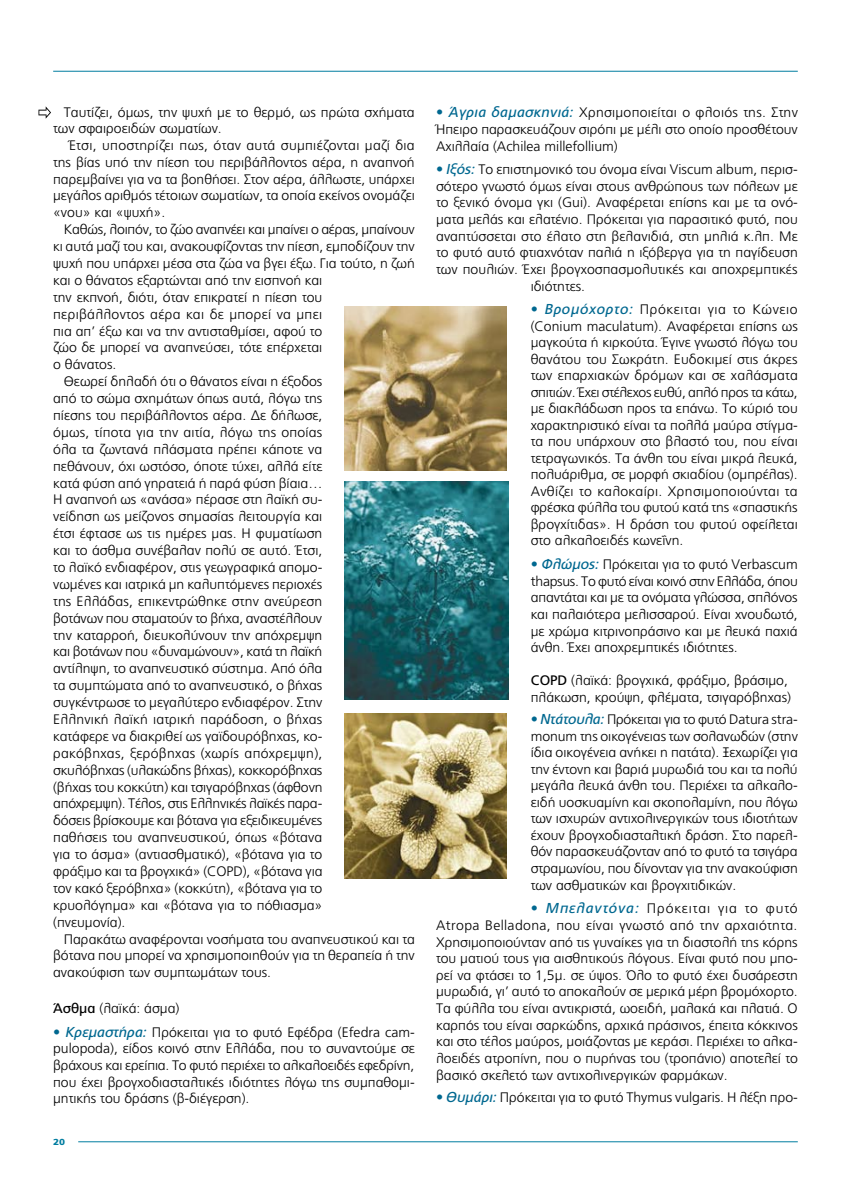
<style>
.page{position:relative;width:851px;height:1188px;background:#fff}
.page>*{position:absolute;margin:0;border:0;box-sizing:border-box;transform-origin:0 0}
.t1{font:300 13.75px/16.5px "PF Catalog";color:#000;text-align:justify}
.t2{font:300 13.75px "PF Catalog";letter-spacing:.02em;color:#000}
.t3{font:900 8.75px "PF Catalog";color:#007da0;scale:1.15 1}
.s1{font-weight:400}
.s2{font-weight:400;font-style:italic;font-size:14.38px;color:#006890}
</style>
<div class="page">
<hr style="left:53px;top:71px;width:744px;height:1px;background:#007da0">
<hr style="left:78px;top:1141px;width:719px;height:1px;background:#007da0">
<img style="left:344px;top:306px;width:163px;height:164px">
<img style="left:344px;top:481px;width:164px;height:218px">
<img style="left:344px;top:713px;width:163px;height:164px">
<svg style="left:38px;top:106px;width:13px;height:13px"></svg>
<p class="t1" style="left:53px;top:104px;width:363px;text-indent:11px">Ταυτίζει, όμως, την ψυχή με το θερμό, ως πρώτα σχήματα των σφαιροειδών σωματίων.</p>
<p class="t1" style="left:53px;top:137px;width:363px;text-indent:16px">Έτσι, υποστηρίζει πως, όταν αυτά συμπιέζονται μαζί δια της βίας υπό την πίεση του περιβάλλοντος αέρα, η αναπνοή παρεμβαίνει για να τα βοηθήσει. Στον αέρα, άλλωστε, υπάρχει μεγάλος αριθμός τέτοιων σωματίων, τα οποία εκείνος ονομάζει «νου» και «ψυχή».</p>
<p class="t1" style="left:64px;top:221px;width:352px">Καθώς, λοιπόν, το ζώο αναπνέει και μπαίνει ο αέρας, μπαίνουν</p>
<p class="t1" style="left:53px;top:238px;width:363px">κι αυτά μαζί του και, ανακουφίζοντας την πίεση, εμποδίζουν την</p>
<p class="t1" style="left:53px;top:255px;width:363px">ψυχή που υπάρχει μέσα στα ζώα να βγει έξω. Για τούτο, η ζωή</p>
<p class="t1" style="left:53px;top:272px;width:271px">και ο θάνατος εξαρτώνται από την εισπνοή και</p>
<p class="t1" style="left:53px;top:289px;width:271px">την εκπνοή, διότι, όταν επικρατεί η πίεση του</p>
<p class="t2" style="left:53px;top:306px;width:270px">περιβάλλοντος αέρα και δε μπορεί να μπει</p>
<p class="t1" style="left:53px;top:323px;width:271px">πια απ’ έξω και να την αντισταθμίσει, αφού το</p>
<p class="t1" style="left:53px;top:339px;width:271px">ζώο δε μπορεί να αναπνεύσει, τότε επέρχεται</p>
<p class="t1" style="left:53px;top:356px;width:65px">ο θάνατος.</p>
<p class="t1" style="left:64px;top:373px;width:260px">Θεωρεί δηλαδή ότι ο θάνατος είναι η έξοδος</p>
<p class="t1" style="left:53px;top:390px;width:271px">από το σώμα σχημάτων όπως αυτά, λόγω της</p>
<p class="t1" style="left:53px;top:407px;width:271px">πίεσης του περιβάλλοντος αέρα. Δε δήλωσε,</p>
<p class="t1" style="left:53px;top:424px;width:270px">όμως, τίποτα για την αιτία, λόγω της οποίας</p>
<p class="t1" style="left:53px;top:441px;width:270px">όλα τα ζωντανά πλάσματα πρέπει κάποτε να</p>
<p class="t1" style="left:53px;top:458px;width:271px">πεθάνουν, όχι ωστόσο, όποτε τύχει, αλλά είτε</p>
<p class="t1" style="left:53px;top:474px;width:271px">κατά φύση από γηρατειά ή παρά φύση βίαια…</p>
<p class="t1" style="left:53px;top:491px;width:271px">Η αναπνοή ως «ανάσα» πέρασε στη λαϊκή συ-</p>
<p class="t1" style="left:53px;top:508px;width:271px">νείδηση ως μείζονος σημασίας λειτουργία και</p>
<p class="t1" style="left:53px;top:525px;width:270px">έτσι έφτασε ως τις ημέρες μας. Η φυματίωση</p>
<p class="t1" style="left:53px;top:542px;width:271px">και το άσθμα συνέβαλαν πολύ σε αυτό. Έτσι,</p>
<p class="t1" style="left:53px;top:559px;width:271px">το λαϊκό ενδιαφέρον, στις γεωγραφικά απομο-</p>
<p class="t1" style="left:53px;top:576px;width:271px">νωμένες και ιατρικά μη καλυπτόμενες περιοχές</p>
<p class="t1" style="left:53px;top:593px;width:270px">της Ελλάδας, επικεντρώθηκε στην ανεύρεση</p>
<p class="t1" style="left:53px;top:609px;width:270px">βοτάνων που σταματούν το βήχα, αναστέλλουν</p>
<p class="t1" style="left:53px;top:626px;width:270px">την καταρροή, διευκολύνουν την απόχρεμψη</p>
<p class="t1" style="left:53px;top:643px;width:271px">και βοτάνων που «δυναμώνουν», κατά τη λαϊκή</p>
<p class="t1" style="left:53px;top:660px;width:271px">αντίληψη, το αναπνευστικό σύστημα. Από όλα</p>
<p class="t1" style="left:53px;top:677px;width:271px">τα συμπτώματα από το αναπνευστικό, ο βήχας</p>
<p class="t1" style="left:53px;top:694px;width:271px">συγκέντρωσε το μεγαλύτερο ενδιαφέρον. Στην</p>
<p class="t1" style="left:53px;top:711px;width:271px">Ελληνική λαϊκή ιατρική παράδοση, ο βήχας</p>
<p class="t1" style="left:53px;top:728px;width:271px">κατάφερε να διακριθεί ως γαϊδουρόβηχας, κο-</p>
<p class="t2" style="left:53px;top:745px;width:271px">ρακόβηχας, ξερόβηχας (χωρίς απόχρεμψη),</p>
<p class="t1" style="left:53px;top:761px;width:271px">σκυλόβηχας (υλακώδης βήχας), κοκκορόβηχας</p>
<p class="t1" style="left:53px;top:778px;width:271px">(βήχας του κοκκύτη) και τσιγαρόβηχας (άφθονη</p>
<p class="t1" style="left:53px;top:795px;width:271px">απόχρεμψη). Τέλος, στις Ελληνικές λαϊκές παρα-</p>
<p class="t1" style="left:53px;top:812px;width:271px">δόσεις βρίσκουμε και βότανα για εξειδικευμένες</p>
<p class="t1" style="left:53px;top:829px;width:270px">παθήσεις του αναπνευστικού, όπως «βότανα</p>
<p class="t1" style="left:53px;top:846px;width:271px">για το άσμα» (αντιασθματικό), «βότανα για το</p>
<p class="t1" style="left:53px;top:863px;width:271px">φράξιμο και τα βρογχικά» (COPD), «βότανα για</p>
<p class="t1" style="left:53px;top:879px;width:271px">τον κακό ξερόβηχα» (κοκκύτη), «βότανα για το</p>
<p class="t1" style="left:53px;top:896px;width:271px">κρυολόγημα» και «βότανα για το πόθιασμα»</p>
<p class="t1" style="left:53px;top:913px;width:74px">(πνευμονία).</p>
<p class="t1" style="left:64px;top:930px;width:352px">Παρακάτω αναφέρονται νοσήματα του αναπνευστικού και τα</p>
<p class="t1" style="left:53px;top:947px;width:363px">βότανα που μπορεί να χρησιμοποιηθούν για τη θεραπεία ή την</p>
<p class="t1" style="left:53px;top:964px;width:219px">ανακούφιση των συμπτωμάτων τους.</p>
<p class="t1" style="left:53px;top:1000px;width:128px"><span class="s1">Άσθμα</span> (λαϊκά: άσμα)</p>
<p class="t1" style="left:53px;top:1023px;width:363px"><span class="s2">• Κρεμαστήρα:</span> Πρόκειται για το φυτό Εφέδρα (Efedra cam&shy;pulopoda), είδος κοινό στην Ελλάδα, που το συναντούμε σε βράχους και ερείπια. Το φυτό περιέχει το αλκαλοειδές εφεδρίνη, που έχει βρογχοδιασταλτικές ιδιότητες λόγω της συμπαθομι&shy;μητικής του δράσης (β-διέγερση).</p>
<p class="t3" style="left:53px;top:1136px;width:12px">20</p>
<p class="t1" style="left:436px;top:104px;width:363px"><span class="s2">• Άγρια δαμασκηνιά:</span> Χρησιμοποιείται ο φλοιός της. Στην Ήπειρο παρασκευάζουν σιρόπι με μέλι στο οποίο προσθέτουν Αχιλλαία (Achilea millefollium)</p>
<p class="t1" style="left:436px;top:161px;width:363px"><span class="s2">• Ιξός:</span> Το επιστημονικό του όνομα είναι Viscum album, περισ-</p>
<p class="t1" style="left:436px;top:178px;width:363px">σότερο γνωστό όμως είναι στους ανθρώπους των πόλεων με</p>
<p class="t1" style="left:436px;top:194px;width:363px">το ξενικό όνομα γκι (Gui). Αναφέρεται επίσης και με τα ονό-</p>
<p class="t1" style="left:436px;top:211px;width:363px">ματα μελάς και ελατένιο. Πρόκειται για παρασιτικό φυτό, που</p>
<p class="t1" style="left:436px;top:228px;width:363px">αναπτύσσεται στο έλατο στη βελανιδιά, στη μηλιά κ.λπ. Με</p>
<p class="t1" style="left:436px;top:244px;width:363px">το φυτό αυτό φτιαχνόταν παλιά η ιξόβεργα για τη παγίδευση</p>
<p class="t1" style="left:436px;top:261px;width:363px">των πουλιών. Έχει βρογχοσπασμολυτικές και αποχρεμπτικές</p>
<p class="t1" style="left:530px;top:277px;width:56px">ιδιότητες.</p>
<p class="t1" style="left:530px;top:301px;width:269px"><span class="s2">• Βρομόχορτο:</span> Πρόκειται για το Κώνειο (Conium maculatum). Αναφέρεται επίσης ως μαγκούτα ή κιρκούτα. Έγινε γνωστό λόγω του θανάτου του Σωκράτη. Ευδοκιμεί στις άκρες των επαρχιακών δρόμων και σε χαλάσματα σπιτιών. Έχει στέλεχος ευθύ, απλό προς τα κάτω, με διακλάδωση προς τα επάνω. Το κύριό του χαρακτηριστικό είναι τα πολλά μαύρα στίγμα&shy;τα που υπάρχουν στο βλαστό του, που είναι τετραγωνικός. Τα άνθη του είναι μικρά λευκά, πολυάριθμα, σε μορφή σκιαδίου (ομπρέλας).<br>Ανθίζει το καλοκαίρι. Χρησιμοποιούνται τα φρέσκα φύλλα του φυτού κατά της «σπαστικής βρογχίτιδας». Η δράση του φυτού οφείλεται στο αλκαλοειδές κωνεΐνη.</p>
<p class="t1" style="left:530px;top:556px;width:268px"><span class="s2">• Φλώμος:</span> Πρόκειται για το φυτό Verbascum thapsus. Το φυτό είναι κοινό στην Ελλάδα, όπου απαντάται και με τα ονόματα γλώσσα, σπλόνος και παλαιότερα μελισσαρού. Είναι χνουδωτό, με χρώμα κιτρινοπράσινο και με λευκά παχιά άνθη. Έχει αποχρεμπτικές ιδιότητες.</p>
<p class="t1" style="left:530px;top:672px;width:262px"><span class="s1">COPD</span> (λαϊκά: βρογχικά, φράξιμο, βράσιμο, πλάκωση, κρούψη, φλέματα, τσιγαρόβηχας)</p>
<p class="t1" style="left:530px;top:711px;width:269px"><span class="s2">• Ντάτουλα:</span> Πρόκειται για το φυτό Datura stra&shy;monum της οικογένειας των σολανωδών (στην ίδια οικογένεια ανήκει η πατάτα). Ξεχωρίζει για την έντονη και βαριά μυρωδιά του και τα πολύ μεγάλα λευκά άνθη του. Περιέχει τα αλκαλο&shy;ειδή υοσκυαμίνη και σκοπολαμίνη, που λόγω των ισχυρών αντιχολινεργικών τους ιδιοτήτων έχουν βρογχοδιασταλτική δράση. Στο παρελ&shy;θόν παρασκευάζονταν από το φυτό τα τσιγάρα στραμωνίου, που δίνονταν για την ανακούφιση των ασθματικών και βρογχιτιδικών.</p>
<p class="t1" style="left:436px;top:900px;width:363px;text-indent:95px"><span class="s2">• Μπελαντόνα:</span> Πρόκειται για το φυτό Atropa Belladona, που είναι γνωστό από την αρχαιότητα.<br>Χρησιμοποιούνταν από τις γυναίκες για τη διαστολή της κόρης του ματιού τους για αισθητικούς λόγους. Είναι φυτό που μπο&shy;ρεί να φτάσει το 1,5μ. σε ύψος. Όλο το φυτό έχει δυσάρεστη μυρωδιά, γι’ αυτό το αποκαλούν σε μερικά μέρη βρομόχορτο.<br>Τα φύλλα του είναι αντικριστά, ωοειδή, μαλακά και πλατιά. Ο καρπός του είναι σαρκώδης, αρχικά πράσινος, έπειτα κόκκινος και στο τέλος μαύρος, μοιάζοντας με κεράσι. Περιέχει το αλκα&shy;λοειδές ατροπίνη, που ο πυρήνας του (τροπάνιο) αποτελεί το βασικό σκελετό των αντιχολινεργικών φαρμάκων.</p>
<p class="t1" style="left:436px;top:1088px;width:363px"><span class="s2">• Θυμάρι:</span> Πρόκειται για το φυτό Thymus vulgaris. Η λέξη προ-</p>
</div>
